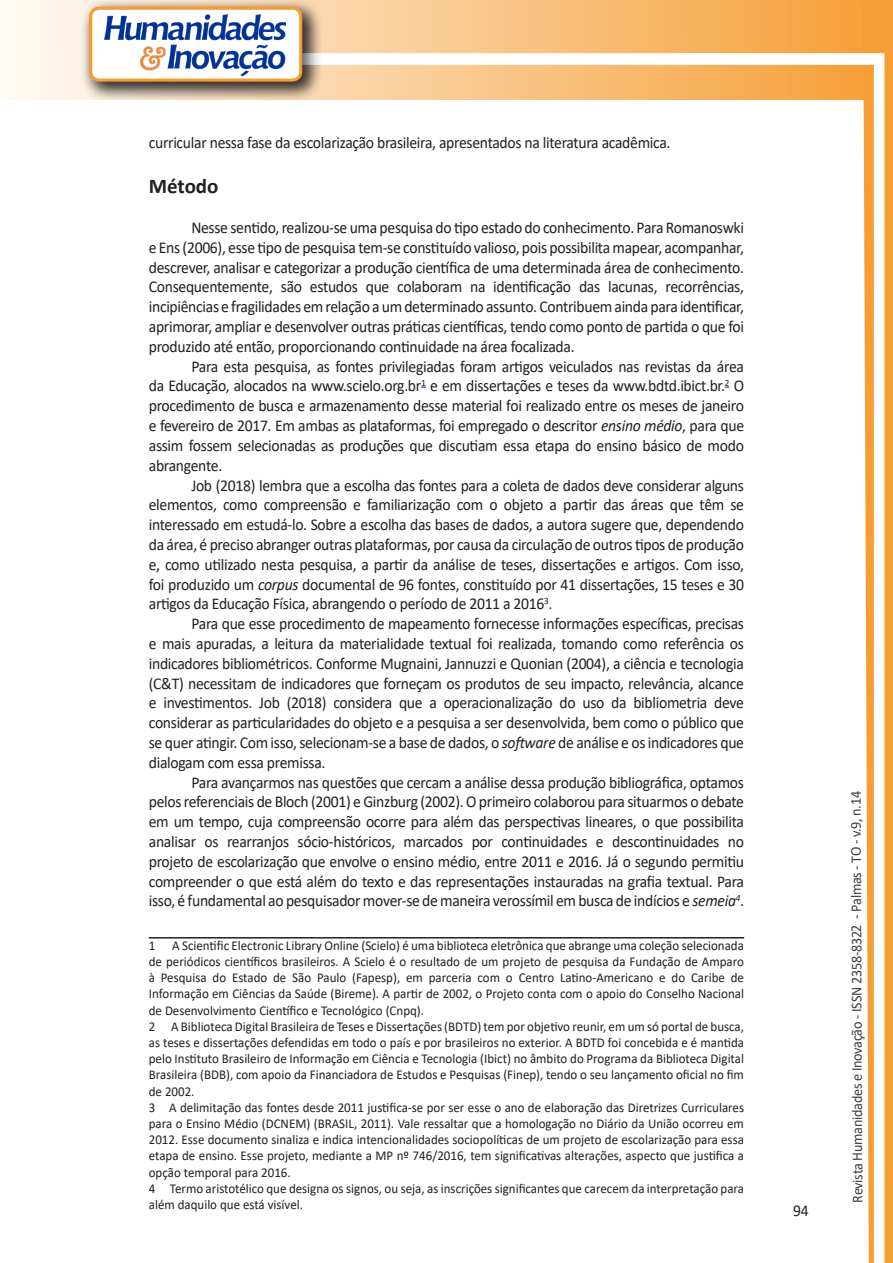
<style>
.page{position:relative;width:893px;height:1263px;background:#fff}
.page>*{position:absolute;margin:0;border:0;box-sizing:border-box;transform-origin:0 0}
.Titulo_2{font:700 21px "Calibri";color:#231f20}
.texto{font:16.5px/19.8px "Calibri";letter-spacing:-.02em;color:#231f20;text-align:justify;scale:.95 1}
.t1{font:15px "Calibri";letter-spacing:-.025em;color:#3e3e3f;scale:.95 1}
.Rodapé{font:13.5px/16.2px "Calibri";color:#231f20;text-align:justify;scale:.96 1}
.s1{font-style:italic}
.s2{font-size:15px}
</style>
<div class="page">
<svg style="left:5px;top:0;width:858px;height:100px;background:#f9c484"></svg>
<div style="left:302px;top:53px;width:582px;height:12px;background:#fff;border:2px solid #fff"></div>
<svg style="left:863px;top:0;width:30px;height:1263px"></svg>
<div style="left:81px;top:0;width:241px;height:102px;background:#231f20;opacity:.75"></div>
<svg style="left:91px;top:8px;width:210px;height:72px"></svg>
<div style="left:89px;top:7px;width:213px;height:75px;border:3px solid #f69e34;border-radius:9px"></div>
<hr style="left:149px;top:937px;width:595px;height:1px;background:#231f20">
<p class="texto" style="left:149px;top:133px;width:551px">curricular nessa fase da escolarização brasileira, apresentados na literatura acadêmica.</p>
<p class="Titulo_2" style="left:149px;top:172px;width:71px">Método</p>
<p class="texto" style="left:149px;top:217px;width:628px;text-indent:43px">Nesse sentido, realizou-se uma pesquisa do tipo estado do conhecimento. Para Romanoswki e Ens (2006), esse tipo de pesquisa tem-se constituído valioso, pois possibilita mapear, acompanhar, descrever, analisar e categorizar a produção científica de uma determinada área de conhecimento.<br>Consequentemente, são estudos que colaboram na identificação das lacunas, recorrências, incipiências e fragilidades em relação a um determinado assunto. Contribuem ainda para identificar, aprimorar, ampliar e desenvolver outras práticas científicas, tendo como ponto de partida o que foi produzido até então, proporcionando continuidade na área focalizada.</p>
<p class="texto" style="left:149px;top:356px;width:628px;text-indent:43px">Para esta pesquisa, as fontes privilegiadas foram artigos veiculados nas revistas da área da Educação, alocados na www.scielo.org.br<sup>1</sup> e em dissertações e teses da www.bdtd.ibict.br.<sup>2</sup> O procedimento de busca e armazenamento desse material foi realizado entre os meses de janeiro e fevereiro de 2017. Em ambas as plataformas, foi empregado o descritor <span class="s1">ensino médio</span>, para que assim fossem selecionadas as produções que discutiam essa etapa do ensino básico de modo abrangente.</p>
<p class="texto" style="left:149px;top:475px;width:628px;text-indent:43px">Job (2018) lembra que a escolha das fontes para a coleta de dados deve considerar alguns elementos, como compreensão e familiarização com o objeto a partir das áreas que têm se interessado em estudá-lo. Sobre a escolha das bases de dados, a autora sugere que, dependendo da área, é preciso abranger outras plataformas, por causa da circulação de outros tipos de produção e, como utilizado nesta pesquisa, a partir da análise de teses, dissertações e artigos. Com isso, foi produzido um <span class="s1">corpus</span> documental de 96 fontes, constituído por 41 dissertações, 15 teses e 30 artigos da Educação Física, abrangendo o período de 2011 a 2016<sup>3</sup><span class="s2">.</span></p>
<p class="texto" style="left:149px;top:613px;width:628px;text-indent:43px">Para que esse procedimento de mapeamento fornecesse informações específicas, precisas e mais apuradas, a leitura da materialidade textual foi realizada, tomando como referência os indicadores bibliométricos. Conforme Mugnaini, Jannuzzi e Quonian (2004), a ciência e tecnologia (C&amp;T) necessitam de indicadores que forneçam os produtos de seu impacto, relevância, alcance e investimentos. Job (2018) considera que a operacionalização do uso da bibliometria deve considerar as particularidades do objeto e a pesquisa a ser desenvolvida, bem como o público que se quer atingir. Com isso, selecionam-se a base de dados, o <span class="s1">software</span> de análise e os indicadores que dialogam com essa premissa.</p>
<p class="texto" style="left:149px;top:772px;width:628px;text-indent:43px">Para avançarmos nas questões que cercam a análise dessa produção bibliográfica, optamos pelos referenciais de Bloch (2001) e Ginzburg (2002). O primeiro colaborou para situarmos o debate em um tempo, cuja compreensão ocorre para além das perspectivas lineares, o que possibilita analisar os rearranjos sócio-históricos, marcados por continuidades e descontinuidades no projeto de escolarização que envolve o ensino médio, entre 2011 e 2016. Já o segundo permitiu compreender o que está além do texto e das representações instauradas na grafia textual. Para isso, é fundamental ao pesquisador mover-se de maneira verossímil em busca de indícios e <span class="s1">semeia</span><sup>4</sup>.</p>
<p class="Rodapé" style="left:149px;top:937px;width:621px">1 A Scientific Electronic Library Online (Scielo) é uma biblioteca eletrônica que abrange uma coleção selecionada de periódicos científicos brasileiros. A Scielo é o resultado de um projeto de pesquisa da Fundação de Amparo à Pesquisa do Estado de São Paulo (Fapesp), em parceria com o Centro Latino-Americano e do Caribe de Informação em Ciências da Saúde (Bireme). A partir de 2002, o Projeto conta com o apoio do Conselho Nacional de Desenvolvimento Científico e Tecnológico (Cnpq).</p>
<p class="Rodapé" style="left:149px;top:1018px;width:621px">2 A Biblioteca Digital Brasileira de Teses e Dissertações (BDTD) tem por objetivo reunir, em um só portal de busca, as teses e dissertações defendidas em todo o país e por brasileiros no exterior. A BDTD foi concebida e é mantida pelo Instituto Brasileiro de Informação em Ciência e Tecnologia (Ibict) no âmbito do Programa da Biblioteca Digital Brasileira (BDB), com apoio da Financiadora de Estudos e Pesquisas (Finep), tendo o seu lançamento oficial no fim de 2002.</p>
<p class="Rodapé" style="left:149px;top:1099px;width:621px">3 A delimitação das fontes desde 2011 justifica-se por ser esse o ano de elaboração das Diretrizes Curriculares para o Ensino Médio (DCNEM) (BRASIL, 2011). Vale ressaltar que a homologação no Diário da União ocorreu em 2012. Esse documento sinaliza e indica intencionalidades sociopolíticas de um projeto de escolarização para essa etapa de ensino. Esse projeto, mediante a MP nº 746/2016, tem significativas alterações, aspecto que justifica a opção temporal para 2016.</p>
<p class="Rodapé" style="left:149px;top:1180px;width:621px">4 Termo aristotélico que designa os signos, ou seja, as inscrições significantes que carecem da interpretação para além daquilo que está visível.</p>
<p class="texto" style="left:793px;top:1200px;width:18px">94</p>
<p class="t1" style="left:846px;top:1203px;width:435px;rotate:-90deg">Revista Humanidades e Inovação - ISSN 2358-8322 - Palmas - TO - v.9, n.14</p>
</div>
